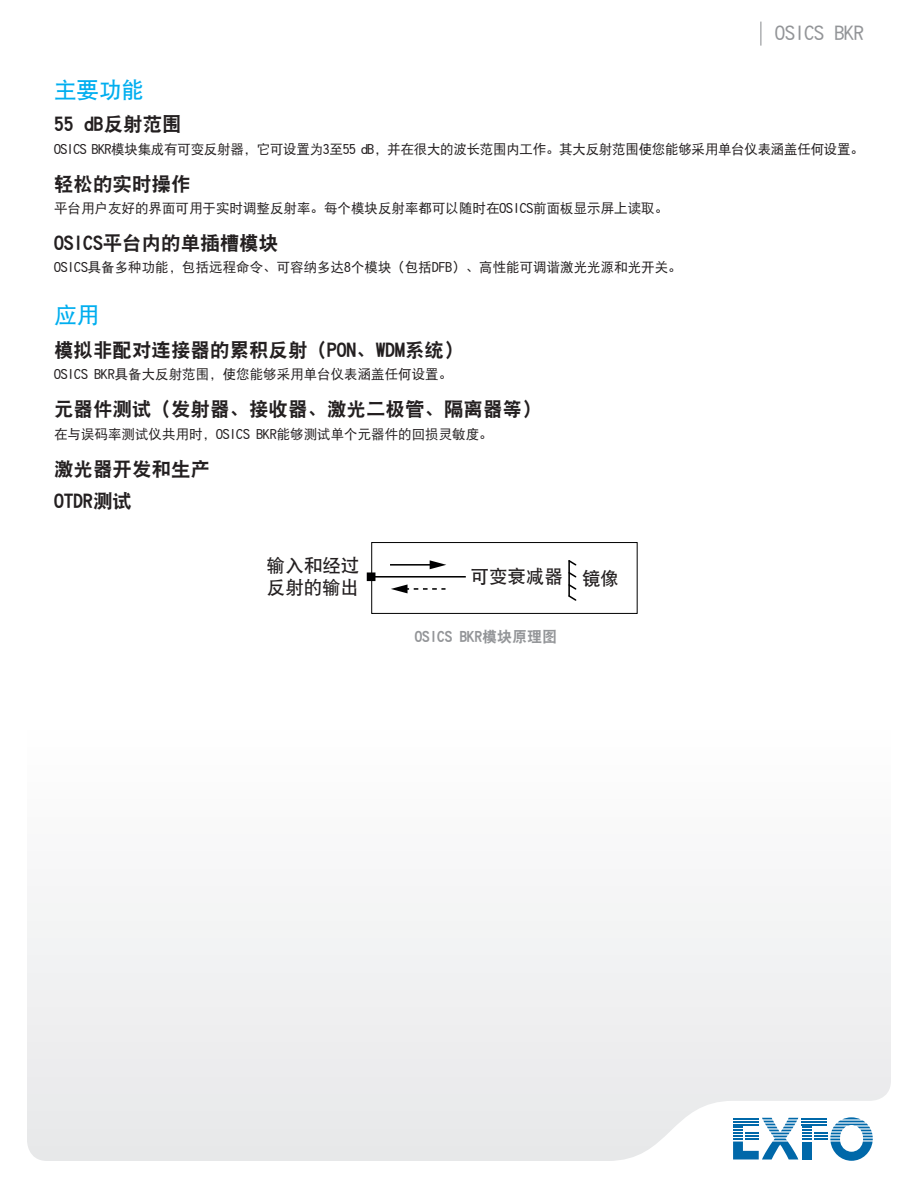
<style>
.page{position:relative;width:918px;height:1188px;background:#fff}
.page>*{position:absolute;margin:0;border:0;box-sizing:border-box;transform-origin:0 0}
.t1{font:22.5px "DF Hei W7";color:#00aeef}
.t2{font:19.5px/32.8px "DF Hei W9";color:#231f20}
.t3{font:19.5px "DF Hei W5";color:#939598}
.t4{font:18.45px/22.2px "DF Hei W7";color:#231f20}
.t5{font:15px "DF Hei W9";color:#939598}
.t6{font:13.5px "DF Hei W5";color:#231f20}
.t7{font:13.5px "DF Hei W5";letter-spacing:-.02em;color:#231f20}
</style>
<div class="page">
<div style="left:27px;top:903px;width:864px;height:258px;background:#efeff0"></div>
<svg style="left:760px;top:22px;width:1px;height:24px"></svg>
<div style="left:371px;top:542px;width:267px;height:72px;border:1px solid #000001"></div>
<hr style="left:371px;top:576px;width:95px;height:2px;background:#000001">
<div style="left:367px;top:573px;width:8px;height:8px;background:#000001"></div>
<hr style="left:390px;top:564px;width:43px;height:2px;background:#000001">
<svg style="left:430px;top:560px;width:16px;height:9px"></svg>
<svg style="left:391px;top:584px;width:55px;height:9px"></svg>
<svg style="left:568px;top:560px;width:9px;height:41px"></svg>
<h2 class="t3" style="left:775px;top:23px;width:90px">OSICS BKR</h2>
<h1 class="t1" style="left:54px;top:78px;width:91px">主要功能</h1>
<h2 class="t2" style="left:54px;top:108px;width:129px">55 dB反射范围</h2>
<p class="t7" style="left:54px;top:142px;width:811px">OSICS BKR模块集成有可变反射器，它可设置为3至55 dB，并在很大的波长范围内工作。其大反射范围使您能够采用单台仪表涵盖任何设置。</p>
<h2 class="t2" style="left:54px;top:167px;width:138px">轻松的实时操作</h2>
<p class="t6" style="left:54px;top:201px;width:616px">平台用户友好的界面可用于实时调整反射率。每个模块反射率都可以随时在OSICS前面板显示屏上读取。</p>
<h2 class="t2" style="left:54px;top:226px;width:226px">OSICS平台内的单插槽模块</h2>
<p class="t6" style="left:54px;top:261px;width:629px">OSICS具备多种功能，包括远程命令、可容纳多达8个模块（包括DFB）、高性能可调谐激光光源和光开关。</p>
<h1 class="t1" style="left:54px;top:304px;width:46px">应用</h1>
<h2 class="t2" style="left:54px;top:333px;width:411px">模拟非配对连接器的累积反射（PON、WDM系统）</h2>
<p class="t6" style="left:54px;top:368px;width:400px">OSICS BKR具备大反射范围，使您能够采用单台仪表涵盖任何设置。</p>
<h2 class="t2" style="left:54px;top:393px;width:489px">元器件测试（发射器、接收器、激光二极管、隔离器等）</h2>
<p class="t6" style="left:54px;top:427px;width:440px">在与误码率测试仪共用时，OSICS BKR能够测试单个元器件的回损灵敏度。</p>
<h2 class="t2" style="left:54px;top:452px;width:157px">激光器开发和生产<br>OTDR测试</h2>
<h3 class="t4" style="left:267px;top:554px;width:94px">输入和经过反射的输出</h3>
<h3 class="t4" style="left:471px;top:565px;width:150px">可变衰减器 镜像</h3>
<p class="t5" style="left:415px;top:629px;width:144px">OSICS BKR模块原理图</p>
</div>
